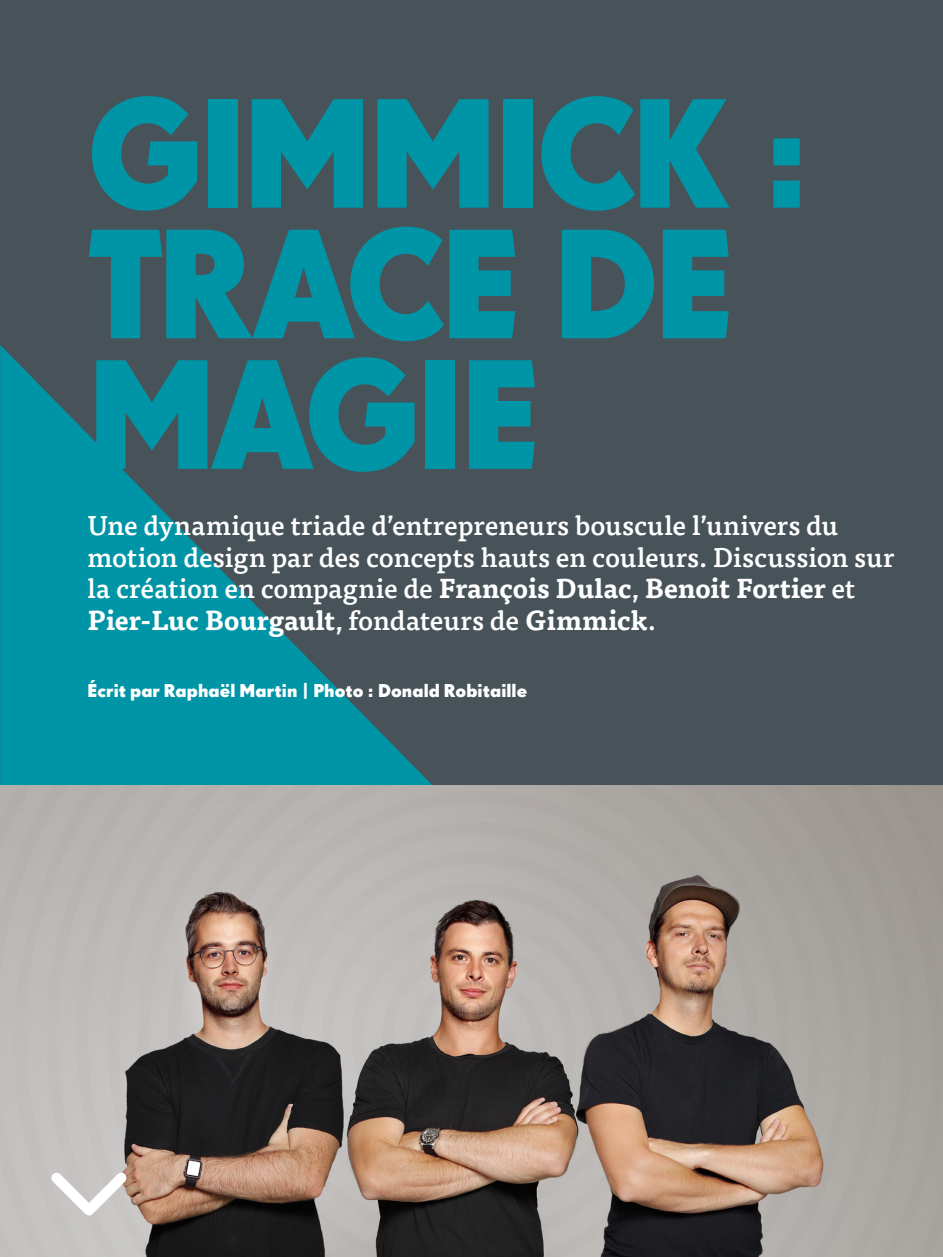
<style>
.page{position:relative;width:943px;height:1257px;background:#fff}
.page>*{position:absolute;margin:0;border:0;box-sizing:border-box;transform-origin:0 0}
._01_1_1_ARTICLE_titr{font:700 150.75px/130.5px "Super Grotesk Pro";letter-spacing:-.025em;color:#0095a6}
._01_1_2_ARTICLE_sous{font:500 27px/31.5px "Tisa OT";color:#fff}
._01_1_5_ARTICLE_cred{font:700 18px "Super Grotesk Pro";letter-spacing:.005em;color:#fff}
.s1{font-weight:700}
</style>
<div class="page">
<div style="left:0;top:0;width:943px;height:790px;background:#475359"></div>
<svg style="left:0;top:345px;width:432px;height:440px"></svg>
<img style="left:0;top:785px;width:943px;height:471px">
<svg style="left:51px;top:1172px;width:84px;height:59px"></svg>
<p class="_01_1_1_ARTICLE_titr" style="left:88px;top:88px;width:727px">GIMMICK :<br>TRACE DE<br>MAGIE</p>
<p class="_01_1_2_ARTICLE_sous" style="left:88px;top:510px;width:808px">Une dynamique triade d’entrepreneurs bouscule l’univers du motion design par des concepts hauts en couleurs. Discussion sur la création en compagnie de <span class="s1">François Dulac</span>, <span class="s1">Benoit Fortier</span> et <span class="s1">Pier-Luc Bourgault</span>, fondateurs de <span class="s1">Gimmick</span>.</p>
<p class="_01_1_5_ARTICLE_cred" style="left:88px;top:679px;width:441px">Écrit par Raphaël Martin | Photo : Donald Robitaille</p>
</div>
